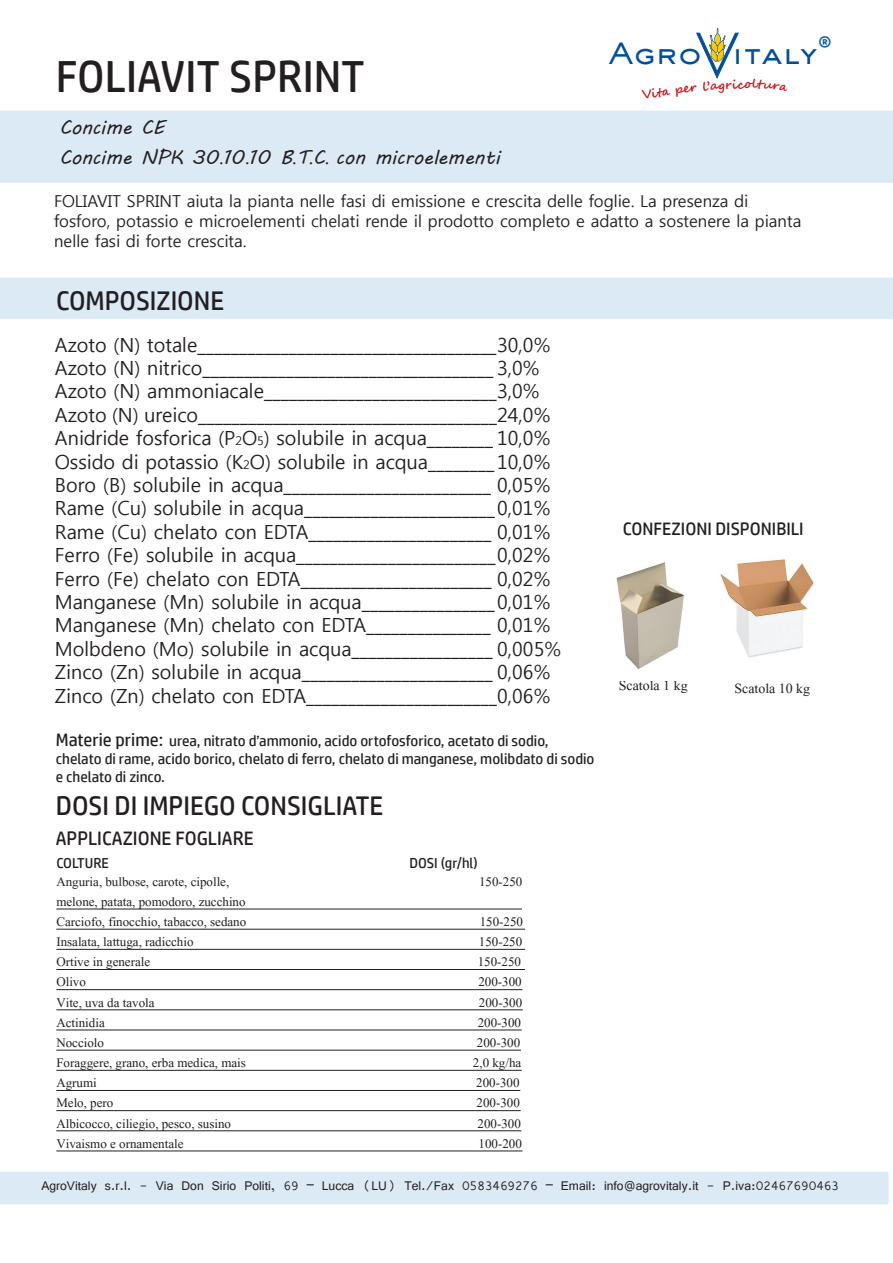
<style>
.page{position:relative;width:893px;height:1263px;background:#fff}
.page>*{position:absolute;margin:0;border:0;box-sizing:border-box;transform-origin:0 0}
.t1{font:45px "HP Simplified";color:#231f20}
.t2{font:500 28.65px "AT Sackers Gothic";color:#004f9f;scale:1.06 1}
.t3{font:27px "HP Simplified";color:#231f20}
.t4{font:700 23.55px "Corbel";color:#0a5aa8}
.t5{font:19.5px "Malgun Gothic";color:#231f20}
.t6{font:19.5px "MV Boli";color:#231f20}
.t7{font:19.5px "HP Simplified";color:#231f20}
.t8{font:18px "Kokila";color:#231f20}
.t9{font:18px "HP Simplified";color:#231f20}
.t10{font:16.8px "Kokila";color:#231f20}
.t11{font:16.5px "Malgun Gothic";color:#231f20}
.t12{font:15px "HP Simplified";color:#231f20}
.t13{font:14.4px "HP Simplified";color:#231f20}
.t14{font:13.5px "Vrinda";color:#231f20}
.t15{font:700 12.15px "Segoe Script";color:#cd171a;scale:1.06 1}
.t16{font:12.15px "Times New Roman";color:#283583;scale:1.06 1}
.s1{font-family:"Malgun Gothic"}
.s2{font-size:13.2px}
.s3{font-size:12px}
.s4{font-size:18px}
</style>
<div class="page">
<div style="left:0;top:1172px;width:889px;height:32px;background:#dceaf5"></div>
<div style="left:0;top:278px;width:893px;height:41px;background:#dceaf5"></div>
<div style="left:0;top:111px;width:893px;height:72px;background:#dceaf5"></div>
<hr style="left:56px;top:908px;width:466px;height:1px;background:#231f20">
<hr style="left:56px;top:929px;width:469px;height:1px;background:#231f20">
<hr style="left:56px;top:949px;width:469px;height:1px;background:#231f20">
<hr style="left:56px;top:969px;width:469px;height:1px;background:#231f20">
<hr style="left:56px;top:989px;width:466px;height:1px;background:#231f20">
<hr style="left:56px;top:1009px;width:467px;height:1px;background:#231f20">
<hr style="left:56px;top:1029px;width:466px;height:1px;background:#231f20">
<hr style="left:56px;top:1050px;width:465px;height:1px;background:#231f20">
<hr style="left:56px;top:1070px;width:466px;height:1px;background:#231f20">
<hr style="left:56px;top:1090px;width:464px;height:1px;background:#231f20">
<hr style="left:56px;top:1110px;width:465px;height:1px;background:#231f20">
<hr style="left:56px;top:1130px;width:465px;height:1px;background:#231f20">
<hr style="left:56px;top:1150px;width:466px;height:1px;background:#231f20">
<img style="left:616px;top:562px;width:68px;height:108px">
<img style="left:720px;top:559px;width:95px;height:98px">
<svg style="left:696px;top:28px;width:43px;height:51px"></svg>
<p class="t1" style="left:56px;top:51px;width:311px">FOLIAVIT SPRINT</p>
<p class="t6" style="left:59px;top:114px;width:107px">Concime CE</p>
<p class="t6" style="left:59px;top:144px;width:442px">Concime NPK 30<span class="s1">.</span>10<span class="s1">.</span>10 B<span class="s1">.</span>T<span class="s1">.</span>C<span class="s1">.</span> con microelementi</p>
<p class="t4" style="left:818px;top:30px;width:16px">®</p>
<p class="t16" style="left:818px;top:35px;width:11px">®</p>
<p class="t2" style="left:609px;top:35px;width:238px">Agro italy <span class="s2">Srl</span></p>
<p class="t15" style="left:745px;top:74px;width:8px">o</p>
<p class="t11" style="left:54px;top:192px;width:696px">FOLIAVIT SPRINT aiuta la pianta nelle fasi di emissione e crescita delle foglie. La presenza di</p>
<p class="t11" style="left:54px;top:212px;width:749px">fosforo, potassio e microelementi chelati rende il prodotto completo e adatto a sostenere la pianta</p>
<p class="t11" style="left:54px;top:231px;width:194px">nelle fasi di forte crescita.</p>
<p class="t3" style="left:56px;top:285px;width:169px">COMPOSIZIONE</p>
<p class="t5" style="left:55px;top:333px;width:497px">Azoto (N) totale____________________________________30,0%</p>
<p class="t5" style="left:55px;top:357px;width:486px">Azoto (N) nitrico___________________________________ 3,0%</p>
<p class="t5" style="left:55px;top:380px;width:486px">Azoto (N) ammoniacale____________________________3,0%</p>
<p class="t5" style="left:55px;top:404px;width:497px">Azoto (N) ureico____________________________________24,0%</p>
<p class="t5" style="left:55px;top:427px;width:497px">Anidride fosforica (P<span class="s3">2</span>O<span class="s3">5</span>) solubile in acqua________ 10,0%</p>
<p class="t5" style="left:55px;top:450px;width:497px">Ossido di potassio (K<span class="s3">2</span>O) solubile in acqua________10,0%</p>
<p class="t5" style="left:55px;top:474px;width:497px">Boro (B) solubile in acqua_________________________ 0,05%</p>
<p class="t5" style="left:55px;top:497px;width:497px">Rame (Cu) solubile in acqua_______________________0,01%</p>
<p class="t5" style="left:55px;top:521px;width:497px">Rame (Cu) chelato con EDTA______________________ 0,01%</p>
<p class="t5" style="left:55px;top:544px;width:497px">Ferro (Fe) solubile in acqua________________________0,02%</p>
<p class="t5" style="left:55px;top:567px;width:497px">Ferro (Fe) chelato con EDTA_______________________ 0,02%</p>
<p class="t5" style="left:55px;top:591px;width:497px">Manganese (Mn) solubile in acqua________________0,01%</p>
<p class="t5" style="left:55px;top:614px;width:497px">Manganese (Mn) chelato con EDTA_______________ 0,01%</p>
<p class="t5" style="left:55px;top:638px;width:507px">Molbdeno (Mo) solubile in acqua_________________ 0,005%</p>
<p class="t5" style="left:55px;top:661px;width:497px">Zinco (Zn) solubile in acqua_______________________ 0,06%</p>
<p class="t5" style="left:55px;top:684px;width:497px">Zinco (Zn) chelato con EDTA_______________________0,06%</p>
<p class="t12" style="left:56px;top:732px;width:494px"><span class="s4">Materie prime:</span> urea, nitrato d’ammonio, acido ortofosforico, acetato di sodio,</p>
<p class="t12" style="left:56px;top:750px;width:540px">chelato di rame, acido borico, chelato di ferro, chelato di manganese, molibdato di sodio</p>
<p class="t12" style="left:56px;top:768px;width:111px">e chelato di zinco.</p>
<p class="t3" style="left:56px;top:790px;width:329px">DOSI DI IMPIEGO CONSIGLIATE</p>
<p class="t7" style="left:56px;top:827px;width:199px">APPLICAZIONE FOGLIARE</p>
<p class="t13" style="left:56px;top:855px;width:54px">COLTURE</p>
<p class="t13" style="left:409px;top:855px;width:70px">DOSI (gr/hl)</p>
<p class="t10" style="left:56px;top:871px;width:174px">Anguria, bulbose, carote, cipolle,</p>
<p class="t10" style="left:479px;top:871px;width:45px">150-250</p>
<p class="t10" style="left:56px;top:891px;width:191px">melone, patata, pomodoro, zucchino</p>
<p class="t10" style="left:56px;top:911px;width:191px">Carciofo, finocchio, tabacco, sedano</p>
<p class="t10" style="left:480px;top:911px;width:45px">150-250</p>
<p class="t10" style="left:56px;top:932px;width:139px">Insalata, lattuga, radicchio</p>
<p class="t10" style="left:479px;top:932px;width:45px">150-250</p>
<p class="t10" style="left:56px;top:952px;width:95px">Ortive in generale</p>
<p class="t10" style="left:478px;top:952px;width:45px">150-250</p>
<p class="t10" style="left:56px;top:972px;width:31px">Olivo</p>
<p class="t10" style="left:478px;top:972px;width:45px">200-300</p>
<p class="t10" style="left:56px;top:992px;width:100px">Vite, uva da tavola</p>
<p class="t10" style="left:479px;top:992px;width:45px">200-300</p>
<p class="t10" style="left:56px;top:1012px;width:50px">Actinidia</p>
<p class="t10" style="left:478px;top:1012px;width:45px">200-300</p>
<p class="t10" style="left:56px;top:1032px;width:49px">Nocciolo</p>
<p class="t10" style="left:477px;top:1032px;width:45px">200-300</p>
<p class="t10" style="left:56px;top:1053px;width:191px">Foraggere, grano, erba medica, mais</p>
<p class="t10" style="left:473px;top:1053px;width:50px">2,0 kg/ha</p>
<p class="t10" style="left:56px;top:1073px;width:42px">Agrumi</p>
<p class="t10" style="left:476px;top:1073px;width:45px">200-300</p>
<p class="t10" style="left:56px;top:1093px;width:59px">Melo, pero</p>
<p class="t10" style="left:477px;top:1093px;width:45px">200-300</p>
<p class="t10" style="left:56px;top:1113px;width:176px">Albicocco, ciliegio, pesco, susino</p>
<p class="t10" style="left:478px;top:1113px;width:45px">200-300</p>
<p class="t10" style="left:56px;top:1133px;width:129px">Vivaismo e ornamentale</p>
<p class="t10" style="left:479px;top:1133px;width:45px">100-200</p>
<p class="t9" style="left:623px;top:519px;width:182px">CONFEZIONI DISPONIBILI</p>
<p class="t8" style="left:619px;top:675px;width:70px">Scatola 1 kg</p>
<p class="t8" style="left:734px;top:677px;width:77px">Scatola 10 kg</p>
<p class="t14" style="left:41px;top:1177px;width:799px">AgroVitaly s.r.l. - Via Don Sirio Politi, 69 – Lucca (LU) Tel./Fax 0583469276 – Email: info@agrovitaly.it - P.iva:02467690463</p>
</div>
